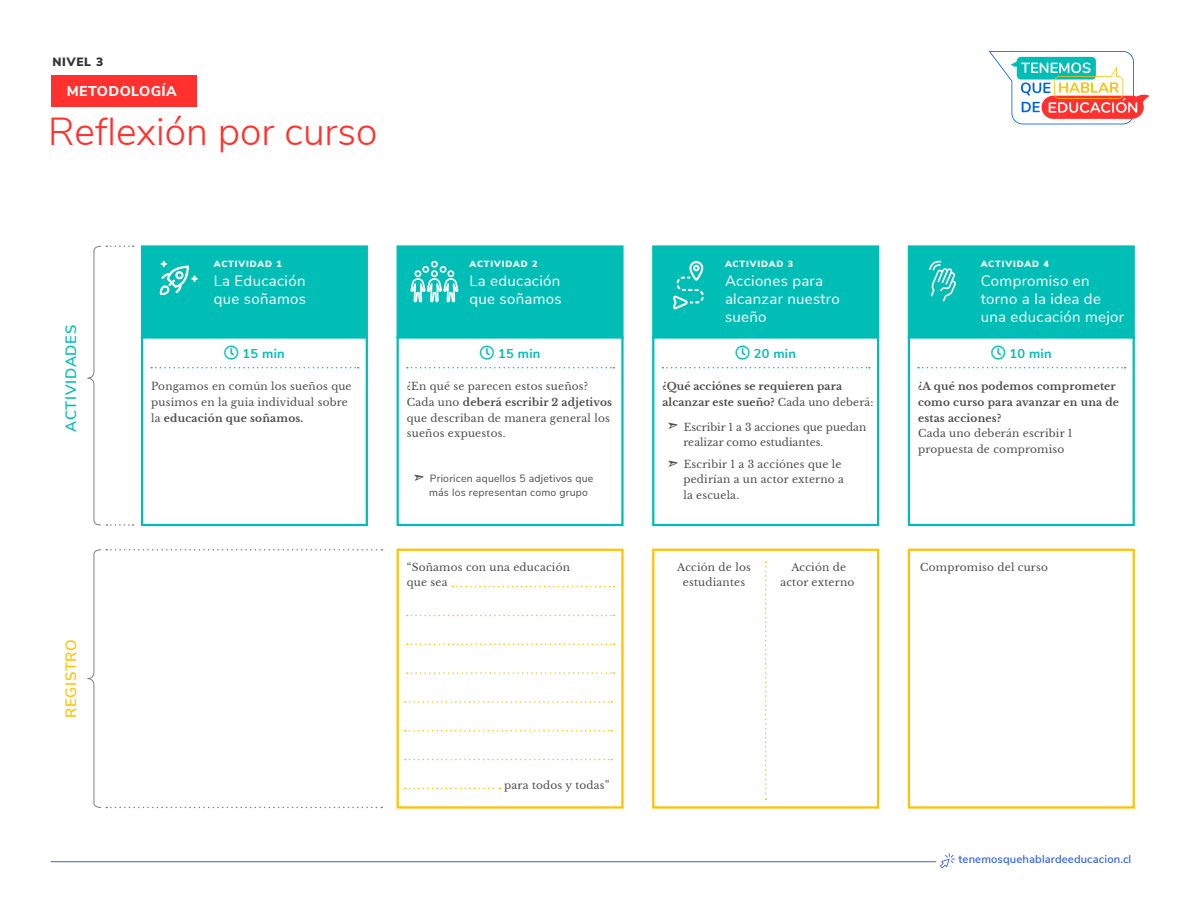
<style>
.page{position:relative;width:1188px;height:918px;background:#fff}
.page>*{position:absolute;margin:0;border:0;box-sizing:border-box;transform-origin:0 0}
.t1{font:300 39px "Nunito Sans";color:#ff312e}
.t2{font:15px/18px "Nunito Sans";letter-spacing:.02em;color:#fff}
.t3{font:600 15px "Nunito Sans";letter-spacing:.045em;color:#00beb6}
.t4{font:600 15px "Nunito Sans";letter-spacing:.05em;color:#ffc200}
.t5{font:800 14.25px "Nunito Sans";letter-spacing:.03em;color:#fff}
.t6{font:700 12.9px "Nunito Sans";letter-spacing:.02em;color:#00beb6}
.t7{font:900 12px "Nunito Sans";letter-spacing:.06em;color:#333}
.t8{font:600 11.25px "Nunito Sans";letter-spacing:.01em;color:#3663de}
.t9{font:10.5px/15.6px "Libre Baskerville";letter-spacing:.02em;color:#4d4d4d}
.t10{font:700 10.5px/15.6px "Libre Baskerville";letter-spacing:.02em;color:#4d4d4d}
.t11{font:10.5px/13.6px "Nunito Sans";letter-spacing:.02em;color:#4d4d4d}
.t12{font:10.5px/15.6px "Libre Baskerville";color:#4d4d4d}
.t13{font:900 9px "Nunito Sans";letter-spacing:.1em;color:#fff}
.s1{font-weight:700}
.s2{font-weight:400}
</style>
<div class="page">
<div style="left:51px;top:75px;width:145px;height:31px;background:#ff312e"></div>
<svg style="left:989px;top:51px;width:161px;height:73px"></svg>
<svg style="left:405px;top:788px;width:95px;height:1px"></svg>
<svg style="left:405px;top:759px;width:207px;height:1px"></svg>
<svg style="left:405px;top:730px;width:207px;height:2px"></svg>
<svg style="left:405px;top:701px;width:207px;height:2px"></svg>
<svg style="left:407px;top:672px;width:207px;height:2px"></svg>
<svg style="left:407px;top:644px;width:207px;height:1px"></svg>
<svg style="left:407px;top:615px;width:207px;height:1px"></svg>
<svg style="left:452px;top:586px;width:162px;height:1px"></svg>
<div style="left:397px;top:549px;width:227px;height:260px;border:2px solid #ffc200"></div>
<svg style="left:765px;top:561px;width:2px;height:239px"></svg>
<div style="left:652px;top:549px;width:227px;height:260px;border:2px solid #ffc200"></div>
<div style="left:652px;top:336px;width:227px;height:190px;border:2px solid #00beb6"></div>
<svg style="left:662px;top:367px;width:208px;height:1px"></svg>
<div style="left:652px;top:245px;width:227px;height:93px;background:#00beb6;border:2px solid #00beb6"></div>
<div style="left:908px;top:549px;width:227px;height:260px;border:2px solid #ffc200"></div>
<div style="left:141px;top:336px;width:227px;height:190px;border:2px solid #00beb6"></div>
<svg style="left:151px;top:367px;width:208px;height:1px"></svg>
<div style="left:141px;top:245px;width:227px;height:93px;background:#00beb6;border:2px solid #00beb6"></div>
<div style="left:397px;top:336px;width:227px;height:190px;border:2px solid #00beb6"></div>
<svg style="left:407px;top:367px;width:207px;height:1px"></svg>
<div style="left:397px;top:245px;width:227px;height:93px;background:#00beb6;border:2px solid #00beb6"></div>
<div style="left:908px;top:336px;width:227px;height:190px;border:2px solid #00beb6"></div>
<svg style="left:918px;top:367px;width:208px;height:1px"></svg>
<div style="left:908px;top:245px;width:227px;height:93px;background:#00beb6;border:2px solid #00beb6"></div>
<svg style="left:159px;top:261px;width:39px;height:34px"></svg>
<svg style="left:410px;top:261px;width:48px;height:41px"></svg>
<svg style="left:673px;top:261px;width:31px;height:48px"></svg>
<svg style="left:929px;top:261px;width:27px;height:40px"></svg>
<svg style="left:87px;top:246px;width:47px;height:280px"></svg>
<svg style="left:87px;top:549px;width:295px;height:259px"></svg>
<svg style="left:940px;top:853px;width:15px;height:15px"></svg>
<hr style="left:51px;top:861px;width:885px;height:1px;background:#3663de">
<p class="t7" style="left:53px;top:53px;width:52px">NIVEL 3</p>
<h3 class="t5" style="left:67px;top:81px;width:112px">METODOLOGÍA</h3>
<h1 class="t1" style="left:48px;top:103px;width:331px">Reflexión por curso</h1>
<h2 class="t3" style="left:60px;top:432px;width:108px;rotate:-90deg">ACTIVIDADES</h2>
<h2 class="t4" style="left:60px;top:718px;width:81px;rotate:-90deg">REGISTRO</h2>
<p class="t13" style="left:214px;top:257px;width:70px">ACTIVIDAD 1</p>
<p class="t13" style="left:469px;top:257px;width:70px">ACTIVIDAD 2</p>
<p class="t13" style="left:725px;top:257px;width:70px">ACTIVIDAD 3</p>
<h2 class="t2" style="left:214px;top:270px;width:94px">La Educación que soñamos</h2>
<h2 class="t2" style="left:469px;top:270px;width:94px">La educación que soñamos</h2>
<h2 class="t2" style="left:725px;top:270px;width:116px">Acciones para alcanzar nuestro sueño</h2>
<p class="t6" style="left:243px;top:344px;width:44px">15 min</p>
<p class="t6" style="left:498px;top:344px;width:44px">15 min</p>
<p class="t6" style="left:754px;top:344px;width:44px">20 min</p>
<p class="t9" style="left:151px;top:379px;width:202px">Pongamos en común los sueños que pusimos en la guia individual sobre la <span class="s1">educación que soñamos.</span></p>
<p class="t9" style="left:407px;top:379px;width:207px">¿En qué se parecen estos sueños?<br>Cada uno <span class="s1">deberá escribir 2 adjetivos </span>que describan de manera general los sueños expuestos.</p>
<p class="t11" style="left:429px;top:471px;width:166px">Prioricen aquellos 5 adjetivos que más los representan como grupo</p>
<p class="t10" style="left:662px;top:379px;width:212px">¿Qué acciónes se requieren para alcanzar este sueño? <span class="s2">Cada uno deberá:</span></p>
<p class="t12" style="left:683px;top:419px;width:184px">Escribir 1 a 3 acciones que puedan realizar como estudiantes.</p>
<p class="t9" style="left:683px;top:456px;width:162px">Escribir 1 a 3 acciónes que le pedirían a un actor externo a la escuela.</p>
<p class="t9" style="left:407px;top:559px;width:165px">“Soñamos con una educación que sea</p>
<p class="t9" style="left:780px;top:559px;width:75px;text-align:center">Acción de actor externo</p>
<p class="t9" style="left:677px;top:559px;width:75px;text-align:center">Acción de los estudiantes</p>
<p class="t9" style="left:504px;top:777px;width:107px">para todos y todas”</p>
<p class="t13" style="left:981px;top:257px;width:70px">ACTIVIDAD 4</p>
<h2 class="t2" style="left:981px;top:270px;width:145px">Compromiso en torno a la idea de una educación mejor</h2>
<p class="t6" style="left:1009px;top:344px;width:44px">10 min</p>
<p class="t10" style="left:918px;top:379px;width:203px">¿A qué nos podemos comprometer como curso para avanzar en una de estas acciones?</p>
<p class="t9" style="left:918px;top:426px;width:156px">Cada uno deberán escribir 1 propuesta de compromiso</p>
<p class="t9" style="left:920px;top:559px;width:129px">Compromiso del curso</p>
<p class="t8" style="left:959px;top:851px;width:174px">tenemosquehablardeeducacion.cl</p>
</div>
